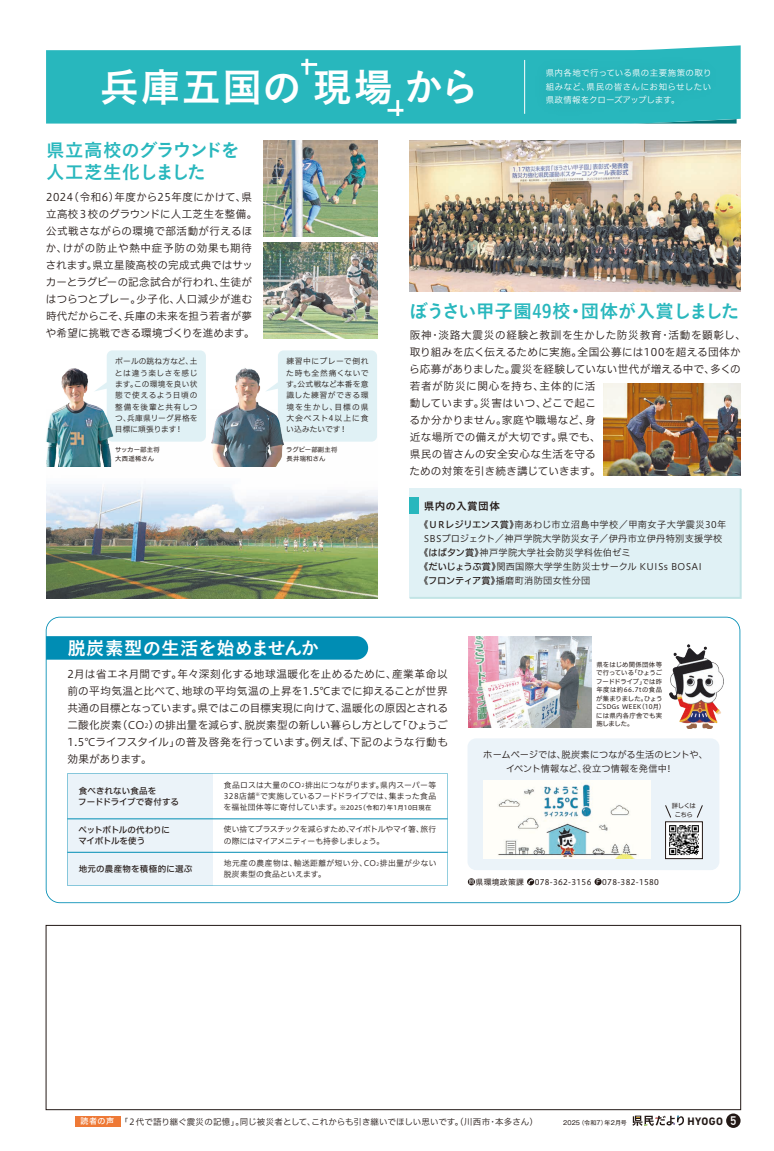
<style>
.page{position:relative;width:774px;height:1151px;background:#fff}
.page>*{position:absolute;margin:0;border:0;box-sizing:border-box;transform-origin:0 0}
.t1{font:39.7px "Koburina Go Std N W6";letter-spacing:.03em;color:#fff}
.t2{font:18.4px/22.7px "Koburina Go Std N W6";letter-spacing:-.05em;color:#28b7bd}
.t3{font:18.4px "Koburina Go Std N W6";color:#28b7bd}
.t4{font:18.4px "Koburina Go Std N W6";letter-spacing:-.01em;color:#fff}
.t5{font:700 11px "DIN Next LT Pro";letter-spacing:.035em;color:#231916}
.t6{font:10.6px/17px "Hiragino UD Sans F Std N W3";letter-spacing:.025em;color:#231916}
.t7{font:10.6px "Koburina Go Std N W6";letter-spacing:.035em;color:#231916}
.t8{font:9.2px "Hiragino UD Sans F Std N W3";letter-spacing:.03em;color:#231916}
.t9{font:9.2px/14.2px "Hiragino UD Sans F Std N W3";color:#231916;text-align:center}
.t10{font:8.5px "Hiragino UD Sans F Std W3";letter-spacing:.005em;color:#231916}
.t11{font:8.5px/13.3px "Hiragino UD Sans F Std N W3";letter-spacing:.04em;color:#fff}
.t12{font:8.5px/10.8px "Hiragino UD Sans F Std N W5";letter-spacing:.01em;color:#231916}
.t13{font:8.5px/10.8px "Hiragino UD Sans F Std N W5";letter-spacing:-.025em;color:#231916}
.t14{font:8.5px "Hiragino UD Sans F Std N W3";letter-spacing:-.01em;color:#fff}
.t15{font:8.5px "Hiragino UD Sans F Std N W5";letter-spacing:.03em;color:#231916}
.t16{font:7.8px/11.3px "Hiragino UD Sans F Std N W3";letter-spacing:.03em;color:#231916;text-align:justify}
.t17{font:7.8px/11.3px "Hiragino UD Sans F Std N W3";letter-spacing:-.015em;color:#231916}
.t18{font:7.8px "Hiragino UD Sans F Std N W4";letter-spacing:.04em;color:#231916}
.t19{font:6.4px/8.5px "Hiragino UD Sans F Std N W4";letter-spacing:.015em;color:#231916}
.t20{font:6.4px/8.5px "Hiragino UD Sans F Std N W4";letter-spacing:.04em;color:#231916}
.t21{font:6px "Gothic MB101 Pr 5";letter-spacing:.015em;color:#231916}
.s1{font-family:"Hiragino UD Sans F Std N W5"}
.s2{font-size:6.2px}
.s3{font-size:4.5px}
.s4{font-family:"Hiragino UD Sans F Std N W3";font-size:7.8px}
.s5{font-family:"Hiragino UD Sans F Std W5";font-size:8.1px;color:#fff}
.s6{font-family:"DIN Alternate";font-size:12.1px;color:#fff}
</style>
<div class="page">
<div style="left:46px;top:925px;width:695px;height:185px;background:#fff;border:1px solid #231916"></div>
<div style="left:75px;top:1116px;width:45px;height:11px;background:#ee7936"></div>
<svg style="left:632px;top:1116px;width:52px;height:10px"></svg>
<div style="left:726px;top:1113px;width:14px;height:15px;background:#231916;border-radius:50%"></div>
<img style="left:46px;top:466px;width:331px;height:133px">
<div style="left:278px;top:350px;width:99px;height:92px;background:#e0f1f5"></div>
<div style="left:107px;top:350px;width:99px;height:92px;background:#e0f1f5"></div>
<svg style="left:46px;top:617px;width:694px;height:286px"></svg>
<svg style="left:46px;top:45px;width:695px;height:79px;background:#37bcc1"></svg>
<img style="left:520px;top:45px;width:217px;height:79px">
<hr style="left:524px;top:60px;width:1px;height:54px;background:#fff">
<hr style="left:301px;top:63px;width:16px;height:3px;background:#fff">
<hr style="left:305px;top:59px;width:3px;height:16px;background:#fff">
<hr style="left:387px;top:109px;width:16px;height:3px;background:#fff">
<hr style="left:396px;top:100px;width:3px;height:16px;background:#fff">
<div style="left:409px;top:488px;width:333px;height:111px;background:#e0f1f5"></div>
<div style="left:410px;top:497px;width:9px;height:17px;background:#28b7bd"></div>
<img style="left:263px;top:140px;width:114px;height:96px">
<img style="left:263px;top:242px;width:114px;height:96px">
<img style="left:410px;top:140px;width:331px;height:151px">
<img style="left:469px;top:636px;width:123px;height:91px">
<svg style="left:527px;top:878px;width:7px;height:7px"></svg>
<svg style="left:528px;top:879px;width:5px;height:5px"></svg>
<svg style="left:468px;top:878px;width:7px;height:7px"></svg>
<svg style="left:469px;top:879px;width:5px;height:5px"></svg>
<svg style="left:594px;top:878px;width:8px;height:7px"></svg>
<svg style="left:597px;top:879px;width:3px;height:5px"></svg>
<svg style="left:46px;top:636px;width:322px;height:24px;background:#0690b6"></svg>
<img style="left:46px;top:363px;width:67px;height:103px">
<img style="left:211px;top:364px;width:73px;height:102px">
<img style="left:669px;top:644px;width:55px;height:84px">
<img style="left:604px;top:383px;width:137px;height:92px">
<div style="left:467px;top:738px;width:252px;height:132px;background:#ebf3f9;border-radius:9px"></div>
<svg style="left:67px;top:773px;width:381px;height:113px"></svg>
<img style="left:483px;top:781px;width:168px;height:78px">
<img style="left:667px;top:824px;width:33px;height:33px">
<div style="left:665px;top:822px;width:37px;height:37px;border:1px solid #231916"></div>
<svg style="left:697px;top:805px;width:6px;height:13px"></svg>
<svg style="left:665px;top:805px;width:6px;height:13px"></svg>
<hr style="left:67px;top:819px;width:381px;height:1px;background:#008db4">
<hr style="left:67px;top:852px;width:381px;height:1px;background:#008db4">
<h1 class="t1" style="left:100px;top:56px;width:381px">兵庫五国の 現場から</h1>
<p class="t11" style="left:546px;top:66px;width:167px">県内各地で行っている県の主要施策の取り組みなど、県民の皆さんにお知らせしたい</p>
<p class="t14" style="left:546px;top:93px;width:136px">県政情報をクローズアップします。</p>
<h2 class="t2" style="left:46px;top:139px;width:195px">県立高校のグラウンドを人工芝生化しました</h2>
<p class="t6" style="left:46px;top:188px;width:213px">2024（令和6）年度から25年度にかけて、県立高校３校のグラウンドに人工芝生を整備。公式戦さながらの環境で部活動が行えるほか、けがの防止や熱中症予防の効果も期待されます。県立星陵高校の完成式典ではサッカーとラグビーの記念試合が行われ、生徒がはつらつとプレー。少子化、人口減少が進む時代だからこそ、兵庫の未来を担う若者が夢や希望に挑戦できる環境づくりを進めます。</p>
<p class="t16" style="left:115px;top:355px;width:84px">ボールの跳ね方など、土とは違う楽しさを感じます。この環境を良い状態で使えるよう日頃の整備を後輩と共有しつつ、兵庫県リーグ昇格を目標に頑張ります！</p>
<p class="t20" style="left:115px;top:445px;width:46px">サッカー部主将大西遥稀さん</p>
<p class="t20" style="left:286px;top:445px;width:53px">ラグビー部副主将長井瑞和さん</p>
<p class="t16" style="left:286px;top:355px;width:84px">練習中にプレーで倒れた時も全然痛くないです。公式戦など本番を意識した練習ができる環境を生かし、目標の県大会ベスト4以上に食い込みたいです！</p>
<h2 class="t4" style="left:67px;top:634px;width:253px">脱炭素型の生活を始めませんか</h2>
<h2 class="t3" style="left:409px;top:297px;width:332px">ぼうさい甲子園49校・団体が入賞しました</h2>
<p class="t6" style="left:409px;top:325px;width:338px">阪神・淡路大震災の経験と教訓を生かした防災教育・活動を顕彰し、取り組みを広く伝えるために実施。全国公募には100を超える団体から応募がありました。震災を経験していない世代が増える中で、多くの若者が防災に関心を持ち、主体的に活<br>動しています。災害はいつ、どこで起こ<br>るか分かりません。家庭や職場など、身<br>近な場所での備えが大切です。県でも、<br>県民の皆さんの安全安心な生活を守る<br>ための対策を引き続き講じていきます。</p>
<p class="t7" style="left:424px;top:497px;width:78px">県内の入賞団体</p>
<p class="t8" style="left:419px;top:517px;width:309px"><span class="s1">《ＵＲレジリエンス賞》</span>南あわじ市立沼島中学校／甲南女子大学震災30年</p>
<p class="t8" style="left:424px;top:531px;width:300px">SBSプロジェクト／神戸学院大学防災女子／伊丹市立伊丹特別支援学校</p>
<p class="t8" style="left:419px;top:545px;width:213px"><span class="s1">《はばタン賞》</span>神戸学院大学社会防災学科佐伯ゼミ</p>
<p class="t8" style="left:419px;top:560px;width:284px"><span class="s1">《だいじょうぶ賞》</span>関西国際大学学生防災士サークル KUISs BOSAI</p>
<p class="t8" style="left:419px;top:574px;width:173px"><span class="s1">《フロンティア賞》</span>播磨町消防団女性分団</p>
<p class="t6" style="left:67px;top:664px;width:382px;text-align:justify">2月は省エネ月間です。年々深刻化する地球温暖化を止めるために、産業革命以前の平均気温と比べて、地球の平均気温の上昇を1.5℃までに抑えることが世界共通の目標となっています。県ではこの目標実現に向けて、温暖化の原因とされる二酸化炭素（CO<span class="s2">2</span>）の排出量を減らす、脱炭素型の新しい暮らし方として「ひょうご1.5℃ライフスタイル」の普及啓発を行っています。例えば、下記のような行動も効果があります。</p>
<p class="t19" style="left:596px;top:660px;width:71px">県をはじめ関係団体等で行っている「ひょうごフードドライブ」では昨年度は約66.7tの食品が集まりました。ひょうごSDGs WEEK（10月）には県内各庁舎でも実施しました。</p>
<p class="t9" style="left:483px;top:747px;width:226px">ホームページでは、脱炭素につながる生活のヒントや、イベント情報など、役立つ情報を発信中!　</p>
<p class="t19" style="left:672px;top:801px;width:26px;text-align:center">詳しくはこちら</p>
<p class="t16" style="left:224px;top:779px;width:214px">食品ロスは大量のCO<span class="s3">2</span>排出につながります。県内スーパー等<br>328店舗<sup>※</sup>で実施しているフードドライブでは、集まった食品</p>
<p class="t20" style="left:224px;top:803px;width:209px"><span class="s4">を福祉団体等に寄付しています。</span>※2025（令和7）年1月10日現在</p>
<p class="t17" style="left:224px;top:823px;width:214px">使い捨てプラスチックを減らすため、マイボトルやマイ箸、旅行の際にはマイアメニティーも持参しましょう。</p>
<p class="t16" style="left:224px;top:857px;width:214px">地元産の農産物は、輸送距離が短い分、CO<span class="s3">2</span>排出量が少ない脱炭素型の食品といえます。</p>
<p class="t12" style="left:78px;top:785px;width:102px">食べきれない食品を<br>フードドライブで寄付する</p>
<p class="t13" style="left:78px;top:824px;width:93px">ペットボトルの代わりにマイボトルを使う</p>
<p class="t15" style="left:79px;top:862px;width:115px">地元の農産物を積極的に選ぶ</p>
<p class="t18" style="left:467px;top:876px;width:193px">　県環境政策課 　078-362-3156 　078-382-1580</p>
<p class="t10" style="left:81px;top:1115px;width:455px"><span class="s5">読者の声</span> 「２代で語り継ぐ震災の記憶」。同じ被災者として、これからも引き継いでほしい思いです。(川西市・本多さん)</p>
<p class="t21" style="left:563px;top:1117px;width:65px">2025（令和7）年2月号</p>
<p class="t5" style="left:687px;top:1115px;width:50px">HYOGO <span class="s6">5</span></p>
</div>
